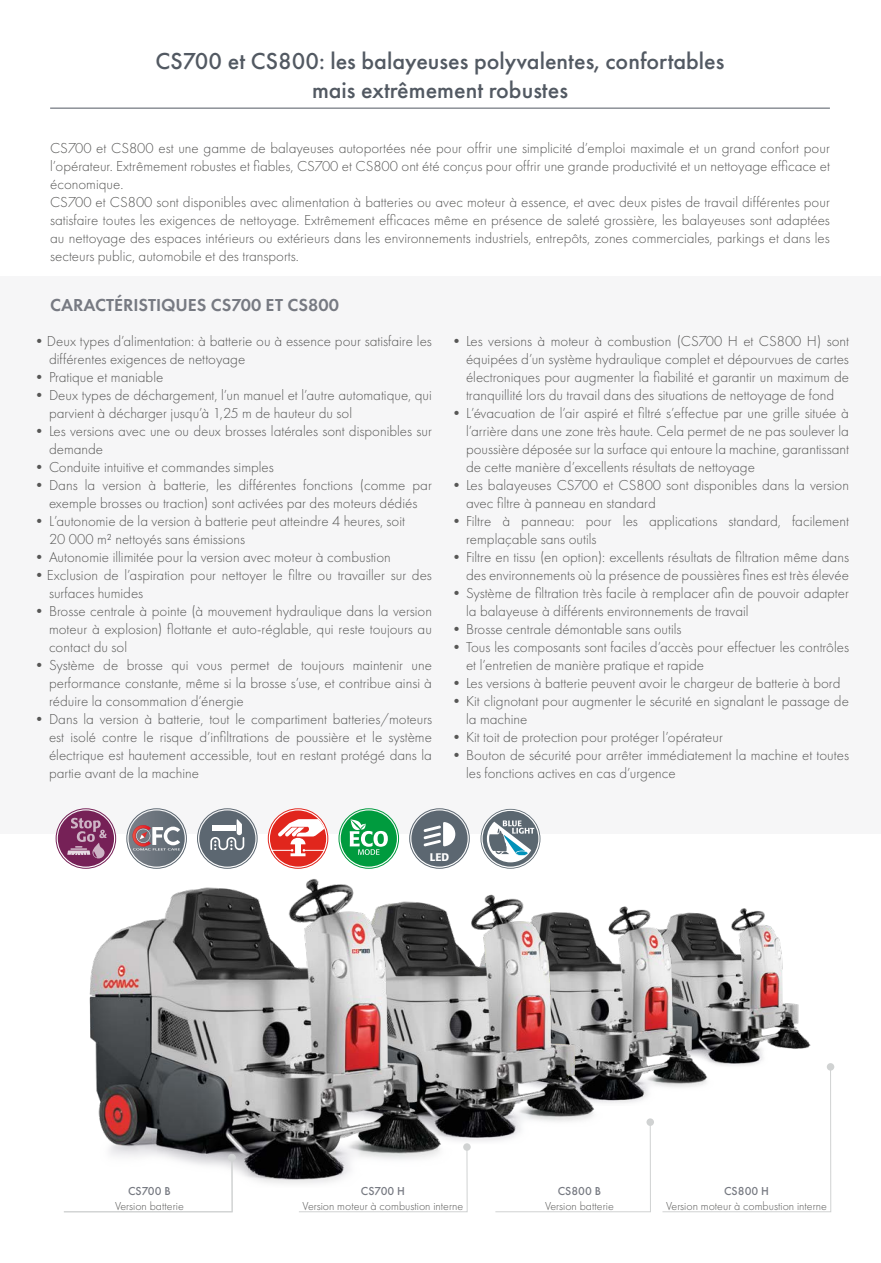
<style>
.page{position:relative;width:881px;height:1263px;background:#fff}
.page>*{position:absolute;margin:0;border:0;box-sizing:border-box;transform-origin:0 0}
.t1{font:500 24px/28.8px "Futura PT";color:#525962;text-align:center}
.t2{font:600 18px "Futura PT";color:#777a82}
.t3{font:300 15px/18px "Futura PT";color:#575756}
.t4{font:300 12px "Futura PT";color:#575756}
.t5{font:500 12px "Futura PT";color:#777a82}
.t6{font:500 10.95px "Formata";color:#fff}
</style>
<div class="page">
<div style="left:0;top:276px;width:880px;height:557px;background:#f6f6f7"></div>
<svg style="left:662px;top:1070px;width:168px;height:142px"></svg>
<div style="left:826px;top:1063px;width:8px;height:7px;background:#d0d2d2;border-radius:50%"></div>
<img style="left:730px;top:908px;width:99px;height:172px">
<img style="left:624px;top:906px;width:106px;height:215px">
<img style="left:478px;top:894px;width:146px;height:247px">
<img style="left:56px;top:847px;width:422px;height:365px">
<div style="left:197px;top:808px;width:60px;height:61px;border:1px solid #5c6771;border-radius:50%"></div>
<div style="left:199px;top:810px;width:56px;height:57px;background:#5c6771;border-radius:50%"></div>
<svg style="left:210px;top:819px;width:35px;height:32px"></svg>
<div style="left:126px;top:808px;width:61px;height:61px;border:1px solid #5c6771;border-radius:50%"></div>
<svg style="left:128px;top:810px;width:57px;height:57px"></svg>
<svg style="left:132px;top:825px;width:48px;height:25px"></svg>
<svg style="left:268px;top:809px;width:60px;height:59px"></svg>
<div style="left:268px;top:808px;width:60px;height:61px;border:1px solid #e1261d;border-radius:50%"></div>
<div style="left:270px;top:810px;width:56px;height:57px;background:#e1261d;border-radius:50%"></div>
<svg style="left:278px;top:819px;width:46px;height:37px"></svg>
<div style="left:338px;top:808px;width:61px;height:61px;border:1px solid #009b3e;border-radius:50%"></div>
<div style="left:340px;top:810px;width:57px;height:57px;background:#009b3e;border-radius:50%"></div>
<svg style="left:349px;top:819px;width:38px;height:36px"></svg>
<div style="left:409px;top:808px;width:60px;height:61px;border:1px solid #5c6771;border-radius:50%"></div>
<div style="left:411px;top:810px;width:56px;height:57px;background:#5c6771;border-radius:50%"></div>
<svg style="left:423px;top:822px;width:32px;height:24px"></svg>
<svg style="left:480px;top:809px;width:60px;height:60px"></svg>
<div style="left:56px;top:808px;width:60px;height:61px;border:1px solid #762157;border-radius:50%"></div>
<div style="left:58px;top:810px;width:56px;height:57px;background:#762157;border-radius:50%"></div>
<svg style="left:67px;top:818px;width:40px;height:40px"></svg>
<hr style="left:50px;top:108px;width:779px;height:1px;background:#525962">
<svg style="left:298px;top:1147px;width:169px;height:65px"></svg>
<div style="left:463px;top:1143px;width:7px;height:8px;background:#d0d2d2;border-radius:50%"></div>
<svg style="left:495px;top:1122px;width:155px;height:90px"></svg>
<div style="left:646px;top:1118px;width:7px;height:8px;background:#d0d2d2;border-radius:50%"></div>
<svg style="left:63px;top:1157px;width:169px;height:55px"></svg>
<div style="left:228px;top:1154px;width:7px;height:7px;background:#d0d2d2;border-radius:50%"></div>
<h1 class="t1" style="left:155px;top:47px;width:570px">CS700 et CS800: les balayeuses polyvalentes, confortables mais extrêmement robustes</h1>
<p class="t3" style="left:50px;top:139px;width:781px">CS700 et CS800 est une gamme de balayeuses autoportées née pour offrir une simplicité d’emploi maximale et un grand confort pour l’opérateur. Extrêmement robustes et fiables, CS700 et CS800 ont été conçus pour offrir une grande productivité et un nettoyage efficace et économique.<br>CS700 et CS800 sont disponibles avec alimentation à batteries ou avec moteur à essence, et avec deux pistes de travail différentes pour satisfaire toutes les exigences de nettoyage. Extrêmement efficaces même en présence de saleté grossière, les balayeuses sont adaptées au nettoyage des espaces intérieurs ou extérieurs dans les environnements industriels, entrepôts, zones commerciales, parkings et dans les secteurs public, automobile et des transports.</p>
<p class="t2" style="left:50px;top:294px;width:290px">CARACTÉRISTIQUES CS700 ET CS800</p>
<p class="t3" style="left:49px;top:332px;width:384px;text-indent:-17px">•Deux types d’alimentation: à batterie ou à essence pour satisfaire les différentes exigences de nettoyage</p>
<p class="t3" style="left:32px;top:368px;width:133px">•Pratique et maniable</p>
<p class="t3" style="left:49px;top:386px;width:384px;text-indent:-17px">•Deux types de déchargement, l’un manuel et l’autre automatique, qui parvient à décharger jusqu’à 1,25 m de hauteur du sol</p>
<p class="t3" style="left:49px;top:422px;width:384px;text-indent:-17px">•Les versions avec une ou deux brosses latérales sont disponibles sur demande</p>
<p class="t3" style="left:32px;top:458px;width:243px">•Conduite intuitive et commandes simples</p>
<p class="t3" style="left:32px;top:476px;width:401px;text-align:center">•Dans la version à batterie, les différentes fonctions (comme par exemple brosses ou traction) sont activées par des moteurs dédiés</p>
<p class="t3" style="left:49px;top:512px;width:357px;text-indent:-17px">•L’autonomie de la version à batterie peut atteindre 4 heures, soit<br>20 000 m² nettoyés sans émissions</p>
<p class="t3" style="left:32px;top:548px;width:360px">•Autonomie illimitée pour la version avec moteur à combustion</p>
<p class="t3" style="left:49px;top:566px;width:384px;text-indent:-17px">•Exclusion de l’aspiration pour nettoyer le filtre ou travailler sur des surfaces humides</p>
<p class="t3" style="left:49px;top:602px;width:384px;text-align:justify;text-indent:-17px">•Brosse centrale à pointe (à mouvement hydraulique dans la version moteur à explosion) flottante et auto-réglable, qui reste toujours au contact du sol</p>
<p class="t3" style="left:49px;top:656px;width:384px;text-align:justify;text-indent:-17px">•Système de brosse qui vous permet de toujours maintenir une performance constante, même si la brosse s’use, et contribue ainsi à réduire la consommation d’énergie</p>
<p class="t3" style="left:49px;top:710px;width:384px;text-align:justify;text-indent:-17px">•Dans la version à batterie, tout le compartiment batteries/moteurs est isolé contre le risque d’infiltrations de poussière et le système électrique est hautement accessible, tout en restant protégé dans la partie avant de la machine</p>
<p class="t3" style="left:466px;top:332px;width:384px;text-align:justify;text-indent:-17px">•Les versions à moteur à combustion (CS700 H et CS800 H) sont équipées d’un système hydraulique complet et dépourvues de cartes électroniques pour augmenter la fiabilité et garantir un maximum de tranquillité lors du travail dans des situations de nettoyage de fond</p>
<p class="t3" style="left:466px;top:404px;width:384px;text-align:justify;text-indent:-17px">•L’évacuation de l’air aspiré et filtré s’effectue par une grille située à l’arrière dans une zone très haute. Cela permet de ne pas soulever la poussière déposée sur la surface qui entoure la machine, garantissant de cette manière d’excellents résultats de nettoyage</p>
<p class="t3" style="left:466px;top:476px;width:384px;text-indent:-17px">•Les balayeuses CS700 et CS800 sont disponibles dans la version avec filtre à panneau en standard</p>
<p class="t3" style="left:466px;top:512px;width:384px;text-indent:-17px">•Filtre à panneau: pour les applications standard, facilement remplaçable sans outils</p>
<p class="t3" style="left:449px;top:548px;width:401px;text-align:right">•Filtre en tissu (en option): excellents résultats de filtration même dans des environnements où la présence de poussières fines est très élevée</p>
<p class="t3" style="left:466px;top:584px;width:384px;text-indent:-17px">•Système de filtration très facile à remplacer afin de pouvoir adapter la balayeuse à différents environnements de travail</p>
<p class="t3" style="left:449px;top:620px;width:234px">•Brosse centrale démontable sans outils</p>
<p class="t3" style="left:466px;top:638px;width:384px;text-indent:-17px">•Tous les composants sont faciles d’accès pour effectuer les contrôles et l’entretien de manière pratique et rapide</p>
<p class="t3" style="left:449px;top:674px;width:393px">•Les versions à batterie peuvent avoir le chargeur de batterie à bord</p>
<p class="t3" style="left:466px;top:692px;width:384px;text-indent:-17px">•Kit clignotant pour augmenter le sécurité en signalant le passage de la machine</p>
<p class="t3" style="left:449px;top:728px;width:275px">•Kit toit de protection pour protéger l’opérateur</p>
<p class="t3" style="left:466px;top:746px;width:384px;text-indent:-17px">•Bouton de sécurité pour arrêter immédiatement la machine et toutes les fonctions actives en cas d’urgence</p>
<p class="t6" style="left:429px;top:851px;width:21px">LED</p>
<p class="t5" style="left:128px;top:1184px;width:44px">CS700 B</p>
<p class="t4" style="left:115px;top:1199px;width:70px">Version batterie</p>
<p class="t5" style="left:361px;top:1184px;width:45px">CS700 H</p>
<p class="t4" style="left:302px;top:1199px;width:162px">Version moteur à combustion interne</p>
<p class="t5" style="left:557px;top:1184px;width:45px">CS800 B</p>
<p class="t4" style="left:545px;top:1199px;width:70px">Version batterie</p>
<p class="t5" style="left:724px;top:1184px;width:46px">CS800 H</p>
<p class="t4" style="left:666px;top:1199px;width:162px">Version moteur à combustion interne</p>
</div>
